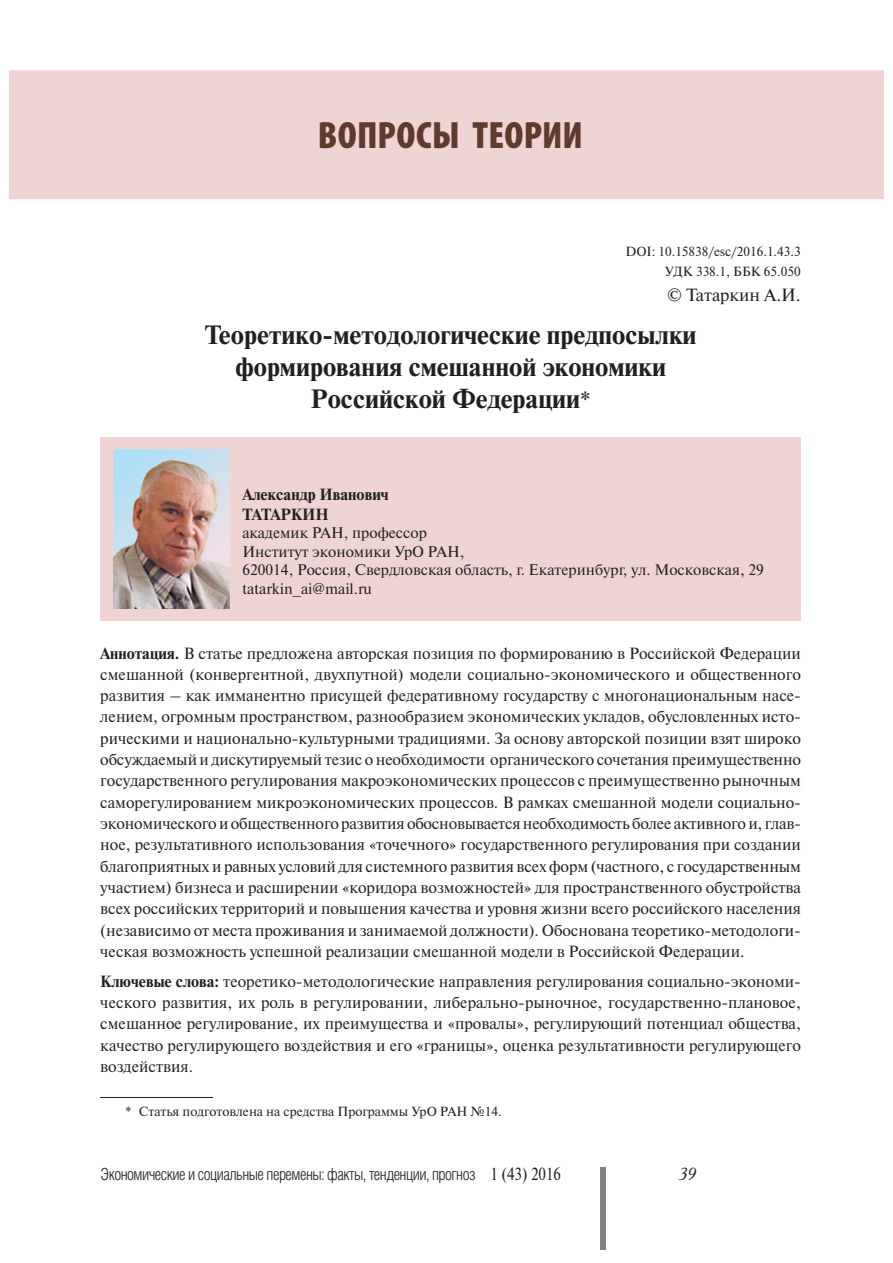
<style>
.page{position:relative;width:893px;height:1263px;background:#fff}
.page>*{position:absolute;margin:0;border:0;box-sizing:border-box;transform-origin:0 0}
.t1{font:900 condensed 38.25px "Myriad Pro";letter-spacing:.01em;color:#5f3a2d}
.t2{font:700 26.4px/31.8px "Newton C";color:#231f20;text-align:center}
.t3{font:17.7px "Newton C";color:#231f20}
.t4{font:italic 17.7px "Academy";color:#231f20}
.t5{font:300 16.65px "Helios Cond";letter-spacing:-.03em;color:#231f20}
.t6{font:16.2px/21.3px "Newton C";color:#231f20;text-align:justify}
.t7{font:700 16.2px/19.4px "Newton C";color:#231f20}
.t8{font:15.45px/18.5px "Newton C";color:#231f20}
.t9{font:13.2px/20.1px "Newton C";color:#231f20;text-align:right}
.s1{font-weight:400;font-size:23.55px}
.s2{font-weight:700}
.s3{font-family:"Newton C";font-weight:400;font-size:17.7px}
</style>
<div class="page">
<div style="left:600px;top:1167px;width:6px;height:83px;background:#808285"></div>
<div style="left:100px;top:437px;width:701px;height:184px;background:#f0d4d4"></div>
<hr style="left:101px;top:1097px;width:112px;height:1px;background:#231f20">
<div style="left:9px;top:70px;width:875px;height:129px;background:#f0d4d4"></div>
<img style="left:113px;top:450px;width:117px;height:158px">
<h1 class="t1" style="left:318px;top:122px;width:267px">ВОПРОСЫ ТЕОРИИ</h1>
<p class="t9" style="left:626px;top:242px;width:177px">DOI: 10.15838/esc/2016.1.43.3<br>УДК 338.1, ББК 65.050</p>
<p class="t3" style="left:667px;top:289px;width:135px">© Татаркин А.И.</p>
<h2 class="t2" style="left:205px;top:321px;width:493px">Теоретико-методологические предпосылки формирования смешанной экономики<br>Российской Федерации<span class="s1">*</span></h2>
<p class="t7" style="left:242px;top:486px;width:148px">Александр Иванович<br>ТАТАРКИН</p>
<p class="t8" style="left:242px;top:525px;width:523px">академик РАН, профессор<br>Институт экономики УрО РАН,<br>620014, Россия, Свердловская область, г. Екатеринбург, ул. Московская, 29 tatarkin_ai@mail.ru</p>
<p class="t6" style="left:100px;top:644px;width:702px"><span class="s2">Аннотация.</span> В статье предложена авторская позиция по формированию в Российской Федерации смешанной (конвергентной, двухпутной) модели социально-экономического и общественного развития – как имманентно присущей федеративному государству с многонациональным насе&shy;лением, огромным пространством, разнообразием экономических укладов, обусловленных исто&shy;рическими и национально-культурными традициями. За основу авторской позиции взят широко обсуждаемый и дискутируемый тезис о необходимости органического сочетания преимущественно государственного регулирования макроэкономических процессов с преимущественно рыночным саморегулированием микроэкономических процессов. В рамках смешанной модели социально&shy;экономического и общественного развития обосновывается необходимость более активного и, глав&shy;ное, результативного использования «точечного» государственного регулирования при создании благоприятных и равных условий для системного развития всех форм (частного, с государственным участием) бизнеса и расширении «коридора возможностей» для пространственного обустройства всех российских территорий и повышения качества и уровня жизни всего российского населения (независимо от места проживания и занимаемой должности). Обоснована теоретико-методологи&shy;ческая возможность успешной реализации смешанной модели в Российской Федерации.</p>
<p class="t6" style="left:100px;top:972px;width:702px"><span class="s2">Ключевые слова:</span> теоретико-методологические направления регулирования социально-экономи&shy;ческого развития, их роль в регулировании, либерально-рыночное, государственно-плановое, смешанное регулирование, их преимущества и «провалы», регулирующий потенциал общества, качество регулирующего воздействия и его «границы», оценка результативности регулирующего воздействия.</p>
<p class="t9" style="left:126px;top:1103px;width:378px">* Статья подготовлена на средства Программы УрО РАН №14.</p>
<p class="t5" style="left:101px;top:1168px;width:462px">Экономические и социальные перемены: факты, тенденции, прогноз <span class="s3">1 (43) 2016</span></p>
<p class="t4" style="left:679px;top:1165px;width:19px">39</p>
</div>
